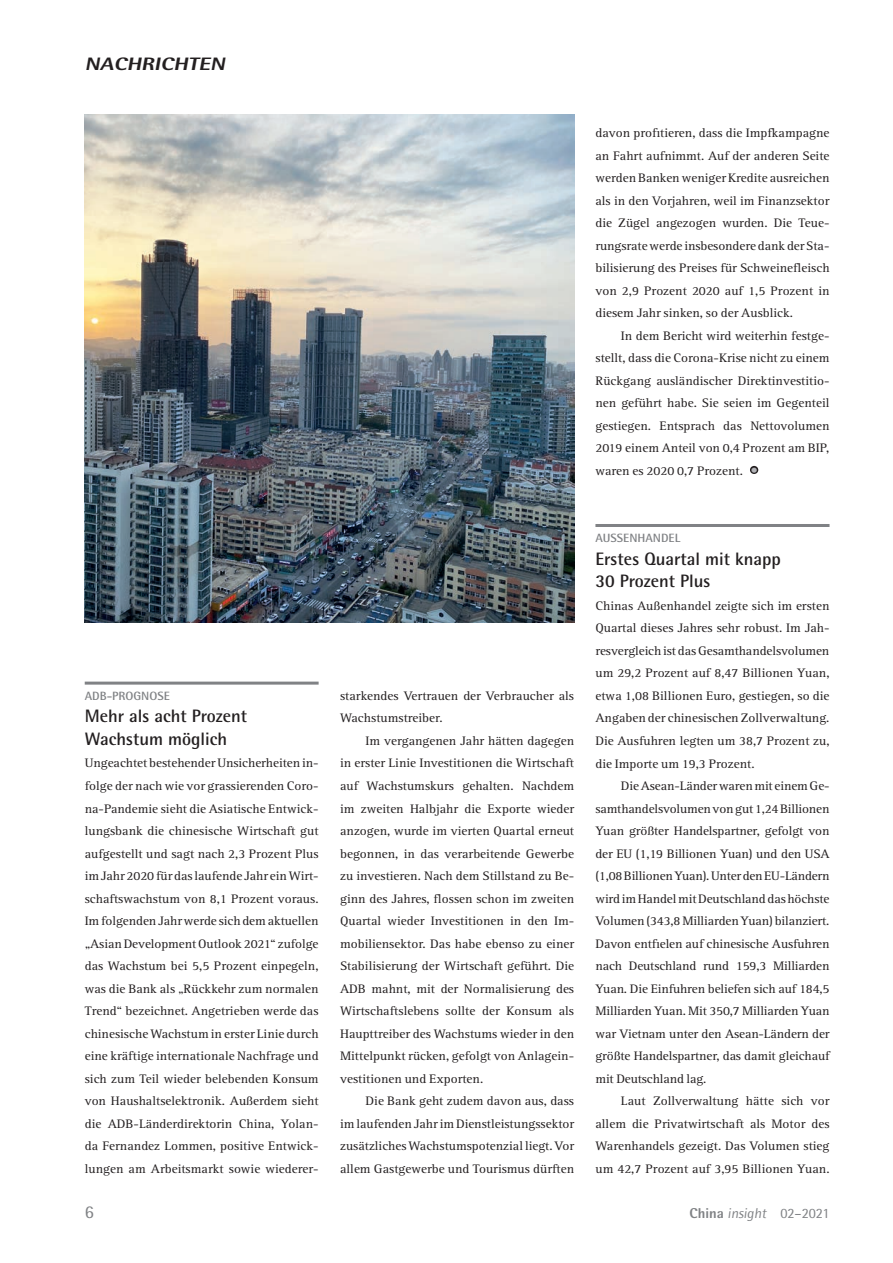
<style>
.page{position:relative;width:893px;height:1263px;background:#fff}
.page>*{position:absolute;margin:0;border:0;box-sizing:border-box;transform-origin:0 0}
.t1{font:700 18px/22.5px "Rotis Semi Sans";color:#231f20}
.t2{font:italic 800 18px "Rotis Semi Sans";color:#231f20;scale:1.25 1}
.t3{font:18px "Rotis Semi Sans";color:#808285}
.t4{font:14.25px "Rotis Semi Sans";letter-spacing:-.02em;color:#808285}
.t5{font:12.75px/22.5px "Rotis Serif";color:#231f20;text-align:justify;scale:1.05 1}
.t6{font:700 12px "Rotis Semi Sans";color:#808285;scale:1.05 1}
.s1{font-family:"European Pi Three"}
.s2{font-weight:800}
</style>
<div class="page">
<hr style="left:85px;top:681px;width:233px;height:3px;background:#808285">
<hr style="left:595px;top:524px;width:234px;height:3px;background:#808285">
<img style="left:85px;top:114px;width:489px;height:509px">
<h1 class="t2" style="left:85px;top:53px;width:117px">NACHRICHTEN</h1>
<p class="t5" style="left:595px;top:122px;width:224px">davon profitieren, dass die Impfkampagne an Fahrt aufnimmt. Auf der anderen Seite werden Banken weniger Kredite ausreichen als in den Vorjahren, weil im Finanzsektor die Zügel angezogen wurden. Die Teue&shy;rungsrate werde insbesondere dank der Sta&shy;bilisierung des Preises für Schweinefleisch von 2,9 Prozent 2020 auf 1,5 Prozent in diesem Jahr sinken, so der Ausblick.</p>
<p class="t5" style="left:595px;top:324px;width:224px;text-indent:26px">In dem Bericht wird weiterhin festge&shy;stellt, dass die Corona-Krise nicht zu einem Rückgang ausländischer Direktinvestitio&shy;nen geführt habe. Sie seien im Gegenteil gestiegen. Entsprach das Nettovolumen 2019 einem Anteil von 0,4 Prozent am BIP, waren es 2020 0,7 Prozent. <span class="s1">O</span></p>
<p class="t6" style="left:85px;top:688px;width:82px">ADB-PROGNOSE</p>
<h1 class="t1" style="left:85px;top:704px;width:164px">Mehr als acht Prozent<br>Wachstum möglich</h1>
<p class="t5" style="left:85px;top:752px;width:224px">Ungeachtet bestehender Unsicherheiten in&shy;folge der nach wie vor grassierenden Coro&shy;na-Pandemie sieht die Asiatische Entwick&shy;lungsbank die chinesische Wirtschaft gut aufgestellt und sagt nach 2,3 Prozent Plus im Jahr 2020 für das laufende Jahr ein Wirt&shy;schaftswachstum von 8,1 Prozent voraus.<br>Im folgenden Jahr werde sich dem aktuellen „Asian Development Outlook 2021“ zufolge das Wachstum bei 5,5 Prozent einpegeln, was die Bank als „Rückkehr zum normalen Trend“ bezeichnet. Angetrieben werde das chinesische Wachstum in erster Linie durch eine kräftige internationale Nachfrage und sich zum Teil wieder belebenden Konsum von Haushaltselektronik. Außerdem sieht die ADB-Länderdirektorin China, Yolan&shy;da Fernandez Lommen, positive Entwick&shy;lungen am Arbeitsmarkt sowie wiederer-</p>
<p class="t5" style="left:340px;top:684px;width:224px">starkendes Vertrauen der Verbraucher als<br>Wachstumstreiber.</p>
<p class="t5" style="left:340px;top:729px;width:224px;text-indent:26px">Im vergangenen Jahr hätten dagegen in erster Linie Investitionen die Wirtschaft auf Wachstumskurs gehalten. Nachdem im zweiten Halbjahr die Exporte wieder anzogen, wurde im vierten Quartal erneut begonnen, in das verarbeitende Gewerbe zu investieren. Nach dem Stillstand zu Be&shy;ginn des Jahres, flossen schon im zweiten Quartal wieder Investitionen in den Im&shy;mobiliensektor. Das habe ebenso zu einer Stabilisierung der Wirtschaft geführt. Die ADB mahnt, mit der Normalisierung des Wirtschaftslebens sollte der Konsum als Haupttreiber des Wachstums wieder in den Mittelpunkt rücken, gefolgt von Anlagein&shy;vestitionen und Exporten.</p>
<p class="t5" style="left:340px;top:1089px;width:224px;text-indent:26px">Die Bank geht zudem davon aus, dass im laufenden Jahr im Dienstleistungssektor zusätzliches Wachstumspotenzial liegt. Vor allem Gastgewerbe und Tourismus dürften</p>
<p class="t6" style="left:595px;top:530px;width:82px">AUSSENHANDEL</p>
<h1 class="t1" style="left:595px;top:547px;width:187px">Erstes Quartal mit knapp<br>30 Prozent Plus</h1>
<p class="t5" style="left:595px;top:594px;width:224px">Chinas Außenhandel zeigte sich im ersten Quartal dieses Jahres sehr robust. Im Jah&shy;resvergleich ist das Gesamthandelsvolumen um 29,2 Prozent auf 8,47 Billionen Yuan, etwa 1,08 Billionen Euro, gestiegen, so die Angaben der chinesischen Zollverwaltung.<br>Die Ausfuhren legten um 38,7 Prozent zu, die Importe um 19,3 Prozent.</p>
<p class="t5" style="left:595px;top:774px;width:224px;text-indent:26px">Die Asean-Länder waren mit einem Ge&shy;samthandelsvolumen von gut 1,24 Billionen Yuan größter Handelspartner, gefolgt von der EU (1,19 Billionen Yuan) und den USA (1,08 Billionen Yuan). Unter den EU-Ländern wird im Handel mit Deutschland das höchste Volumen (343,8 Milliarden Yuan) bilanziert.<br>Davon entfielen auf chinesische Ausfuhren nach Deutschland rund 159,3 Milliarden Yuan. Die Einfuhren beliefen sich auf 184,5<br>Milliarden Yuan. Mit 350,7 Milliarden Yuan war Vietnam unter den Asean-Ländern der größte Handelspartner, das damit gleichauf mit Deutschland lag.</p>
<p class="t5" style="left:595px;top:1089px;width:224px;text-indent:26px">Laut Zollverwaltung hätte sich vor allem die Privatwirtschaft als Motor des Warenhandels gezeigt. Das Volumen stieg um 42,7 Prozent auf 3,95 Billionen Yuan.</p>
<h1 class="t3" style="left:85px;top:1200px;width:11px">6</h1>
<p class="t4" style="left:689px;top:1204px;width:141px"><span class="s2">China</span> insight 02–2021</p>
</div>
